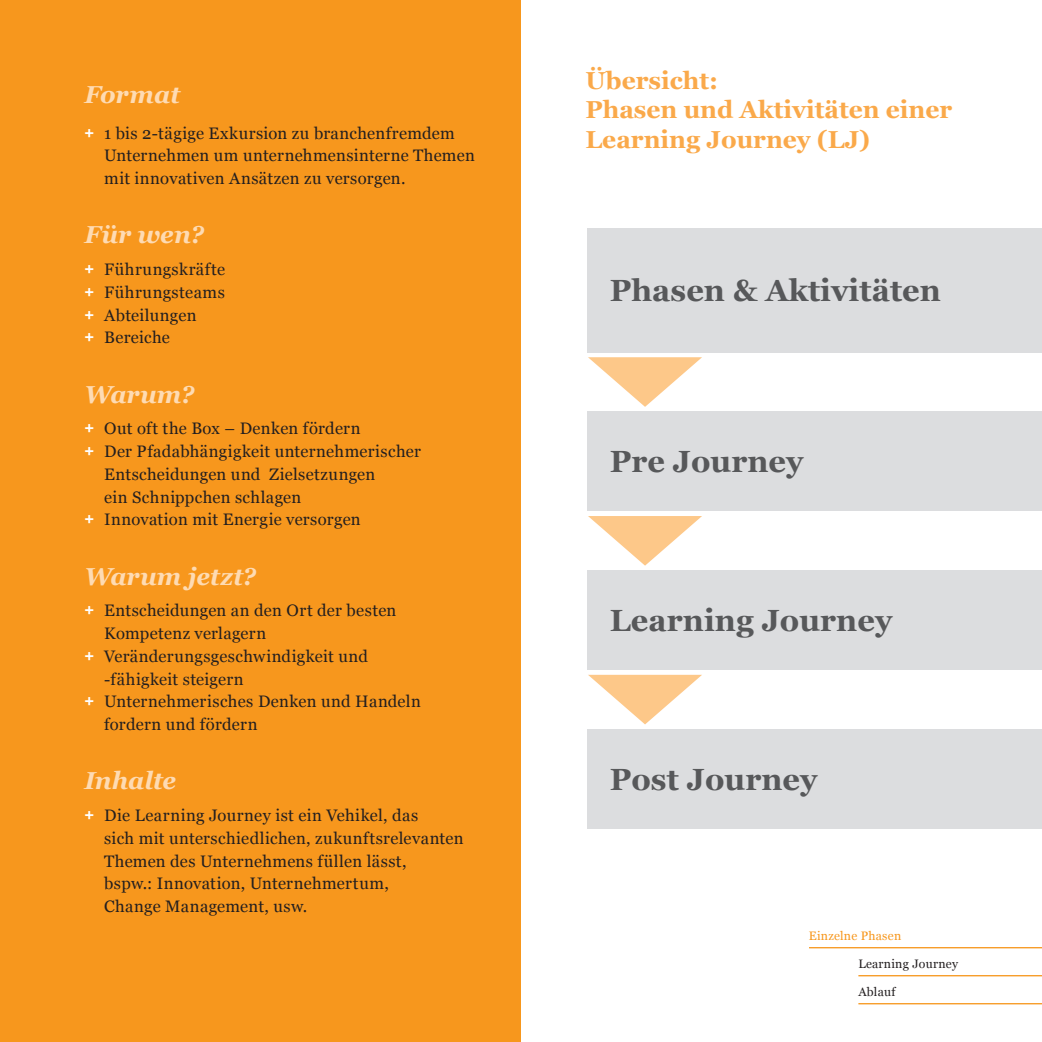
<style>
.page{position:relative;width:1042px;height:1042px;background:#fff}
.page>*{position:absolute;margin:0;border:0;box-sizing:border-box;transform-origin:0 0}
.t1{font:700 30.62px "Georgia";color:#57585a}
.t2{font:700 24.5px/29.4px "Georgia";color:#faa94a}
.t3{font:italic 700 24.5px "Georgia";letter-spacing:-.005em;color:#fedbb3}
.t4{font:16.62px/22.8px "Georgia";letter-spacing:.015em;color:#231f20}
.t5{font:12.25px "Georgia";letter-spacing:.02em;color:#231f20}
.t6{font:12.25px "Georgia";letter-spacing:.02em;color:#f7971d}
.s1{font-family:"Gill Sans";font-weight:600;color:#fff}
</style>
<div class="page">
<div style="left:0;top:0;width:521px;height:1042px;background:#f7971d"></div>
<hr style="left:809px;top:947px;width:233px;height:1px;background:#f7971d">
<hr style="left:858px;top:975px;width:184px;height:1px;background:#f7971d">
<hr style="left:858px;top:1003px;width:184px;height:1px;background:#f7971d">
<svg style="left:588px;top:357px;width:114px;height:50px"></svg>
<svg style="left:588px;top:516px;width:114px;height:50px"></svg>
<svg style="left:588px;top:675px;width:114px;height:49px"></svg>
<div style="left:588px;top:228px;width:454px;height:124px;background:#dcdddf"></div>
<div style="left:588px;top:412px;width:454px;height:99px;background:#dcdddf"></div>
<div style="left:588px;top:570px;width:454px;height:100px;background:#dcdddf"></div>
<div style="left:588px;top:729px;width:454px;height:99px;background:#dcdddf"></div>
<h2 class="t3" style="left:84px;top:76px;width:97px">Format</h2>
<p class="t4" style="left:104px;top:121px;width:372px;text-indent:-20px"><span class="s1">+</span> 1 bis 2-tägige Exkursion zu branchenfremdem<br>Unternehmen um unternehmensinterne Themen mit innovativen Ansätzen zu versorgen.</p>
<h2 class="t3" style="left:84px;top:216px;width:121px">Für wen?</h2>
<p class="t4" style="left:84px;top:257px;width:142px"><span class="s1">+</span> Führungskräfte <span class="s1">+</span> Führungsteams <span class="s1">+</span> Abteilungen<br><span class="s1">+</span> Bereiche</p>
<h2 class="t3" style="left:84px;top:376px;width:111px">Warum?</h2>
<p class="t4" style="left:84px;top:416px;width:278px"><span class="s1">+</span> Out oft the Box – Denken fördern</p>
<p class="t4" style="left:84px;top:439px;width:338px"><span class="s1">+</span> Der Pfadabhängigkeit unternehmerischer</p>
<p class="t4" style="left:104px;top:462px;width:273px">Entscheidungen und Zielsetzungen</p>
<p class="t4" style="left:104px;top:485px;width:199px">ein Schnippchen schlagen</p>
<p class="t4" style="left:84px;top:507px;width:278px"><span class="s1">+</span> Innovation mit Energie versorgen</p>
<h2 class="t3" style="left:84px;top:558px;width:173px">Warum jetzt?</h2>
<p class="t4" style="left:84px;top:598px;width:314px"><span class="s1">+</span> Entscheidungen an den Ort der besten</p>
<p class="t4" style="left:104px;top:621px;width:163px">Kompetenz verlagern</p>
<p class="t4" style="left:84px;top:644px;width:285px"><span class="s1">+</span> Veränderungsgeschwindigkeit und</p>
<p class="t4" style="left:104px;top:667px;width:141px">-fähigkeit steigern</p>
<p class="t4" style="left:84px;top:689px;width:338px"><span class="s1">+</span> Unternehmerisches Denken und Handeln</p>
<p class="t4" style="left:104px;top:712px;width:155px">fordern und fördern</p>
<h2 class="t3" style="left:84px;top:762px;width:93px">Inhalte</h2>
<p class="t4" style="left:104px;top:803px;width:361px;text-indent:-20px"><span class="s1">+</span> Die Learning Journey ist ein Vehikel, das<br>sich mit unterschiedlichen, zukunftsrelevanten Themen des Unternehmens füllen lässt,<br>bspw.: Innovation, Unternehmertum,<br>Change Management, usw.</p>
<h2 class="t2" style="left:585px;top:64px;width:368px">Übersicht:<br>Phasen und Aktivitäten einer<br>Learning Journey (LJ)</h2>
<h1 class="t1" style="left:610px;top:267px;width:333px">Phasen &amp; Aktivitäten</h1>
<h1 class="t1" style="left:610px;top:438px;width:195px">Pre Journey</h1>
<h1 class="t1" style="left:610px;top:597px;width:284px">Learning Journey</h1>
<h1 class="t1" style="left:610px;top:756px;width:209px">Post Journey</h1>
<p class="t6" style="left:809px;top:926px;width:94px">Einzelne Phasen</p>
<p class="t5" style="left:858px;top:954px;width:101px">Learning Journey</p>
<p class="t5" style="left:858px;top:982px;width:39px">Ablauf</p>
</div>
